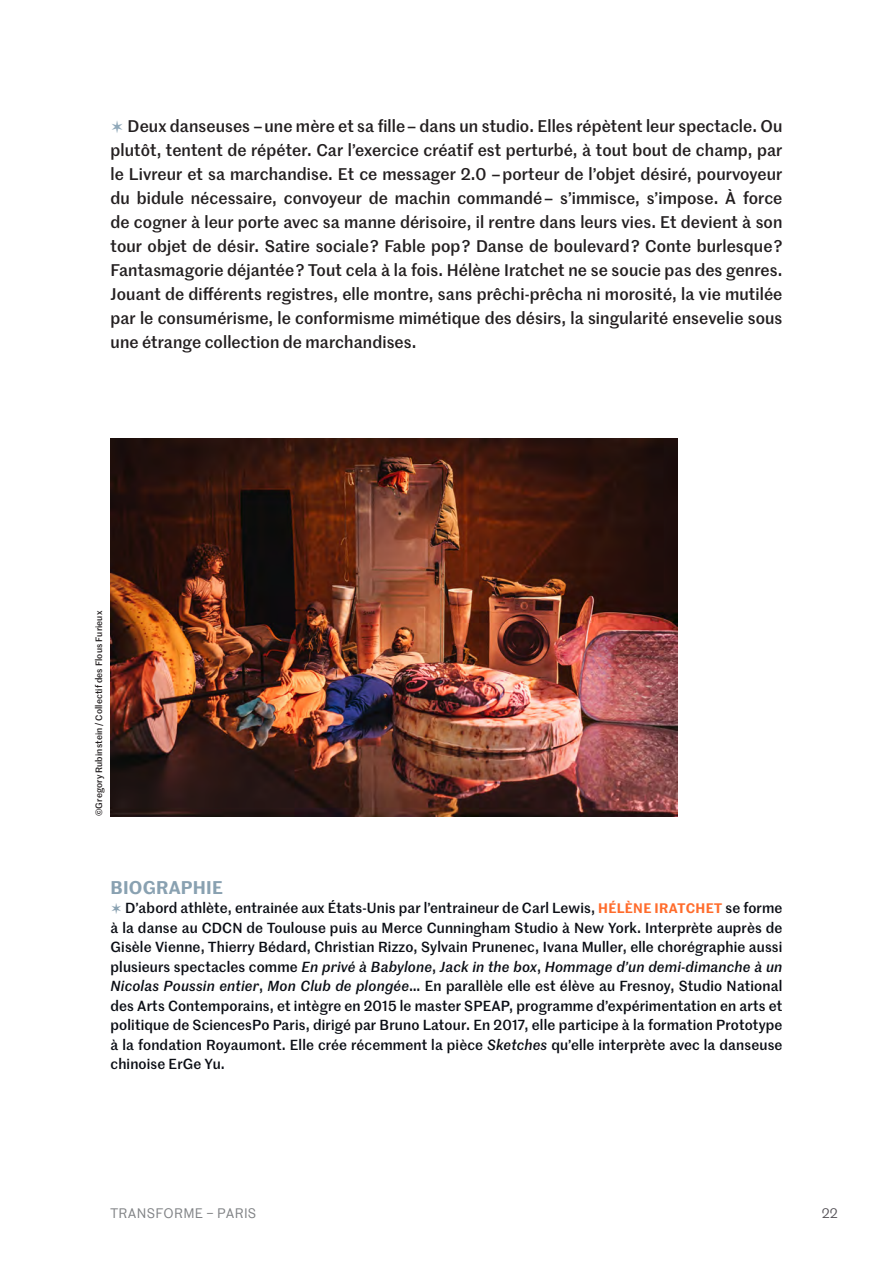
<style>
.page{position:relative;width:893px;height:1263px;background:#fff}
.page>*{position:absolute;margin:0;border:0;box-sizing:border-box;transform-origin:0 0}
.t1{font:600 18px "Marr Sans";letter-spacing:.01em;color:#89a1b1}
.t2{font:500 16.5px/24px "Marr Sans";letter-spacing:.005em;color:#231f20;text-align:justify}
.t3{font:500 14.25px/19.5px "Marr Sans";letter-spacing:.01em;color:#0b0e15;text-align:justify}
.t4{font:13.5px "Marr Sans";letter-spacing:.02em;color:#808285}
.t5{font:13.5px "Marr Sans";color:#565359}
.t6{font:500 9px "Marr Sans";letter-spacing:.01em;color:#231f20}
.s1{font-family:"Graduel Sirius";font-weight:400;font-size:24px;color:#8fa8b9}
.s2{font-family:"Graduel Sirius";font-weight:400;font-size:21px;color:#89a1b1}
.s3{font-weight:600;font-size:13.5px;color:#ff6c2c}
.s4{font-style:italic}
</style>
<div class="page">
<img style="left:111px;top:438px;width:566px;height:378px">
<p class="t2" style="left:111px;top:113px;width:673px"><span class="s1">✫</span> Deux danseuses – une mère et sa fille – dans un studio. Elles répètent leur spectacle. Ou plutôt, tentent de répéter. Car l’exercice créatif est perturbé, à tout bout de champ, par le Livreur et sa marchandise. Et ce messager 2.0 – porteur de l’objet désiré, pourvoyeur du bidule nécessaire, convoyeur de machin commandé – s’immisce, s’impose. À force de cogner à leur porte avec sa manne dérisoire, il rentre dans leurs vies. Et devient à son tour objet de désir. Satire sociale ? Fable pop ? Danse de boulevard ? Conte burlesque ?<br>Fantasmagorie déjantée ? Tout cela à la fois. Hélène Iratchet ne se soucie pas des genres.<br>Jouant de différents registres, elle montre, sans prêchi-prêcha ni morosité, la vie mutilée par le consumérisme, le conformisme mimétique des désirs, la singularité ensevelie sous une étrange collection de marchandises.</p>
<p class="t6" style="left:92px;top:816px;width:207px;rotate:-90deg">©Gregory Rubinstein / Collectif des Flous Furieux</p>
<p class="t1" style="left:111px;top:874px;width:114px">BIOGRAPHIE</p>
<p class="t3" style="left:111px;top:898px;width:673px"><span class="s2">✫</span> D’abord athlète, entrainée aux États-Unis par l’entraineur de Carl Lewis, <span class="s3">HÉLÈNE IRATCHET</span> se forme à la danse au CDCN de Toulouse puis au Merce Cunningham Studio à New York. Interprète auprès de Gisèle Vienne, Thierry Bédard, Christian Rizzo, Sylvain Prunenec, Ivana Muller, elle chorégraphie aussi plusieurs spectacles comme <span class="s4">En privé à Babylone</span>, <span class="s4">Jack in the box</span>, <span class="s4">Hommage d’un demi-dimanche à un Nicolas Poussin entier</span>, <span class="s4">Mon Club de plongée</span>… En parallèle elle est élève au Fresnoy, Studio National des Arts Contemporains, et intègre en 2015 le master SPEAP, programme d’expérimentation en arts et politique de SciencesPo Paris, dirigé par Bruno Latour. En 2017, elle participe à la formation Prototype à la fondation Royaumont. Elle crée récemment la pièce <span class="s4">Sketches</span> qu’elle interprète avec la danseuse chinoise ErGe Yu.</p>
<p class="t4" style="left:111px;top:1204px;width:147px">TRANSFORME – PARIS</p>
<p class="t5" style="left:822px;top:1204px;width:17px">22</p>
</div>
